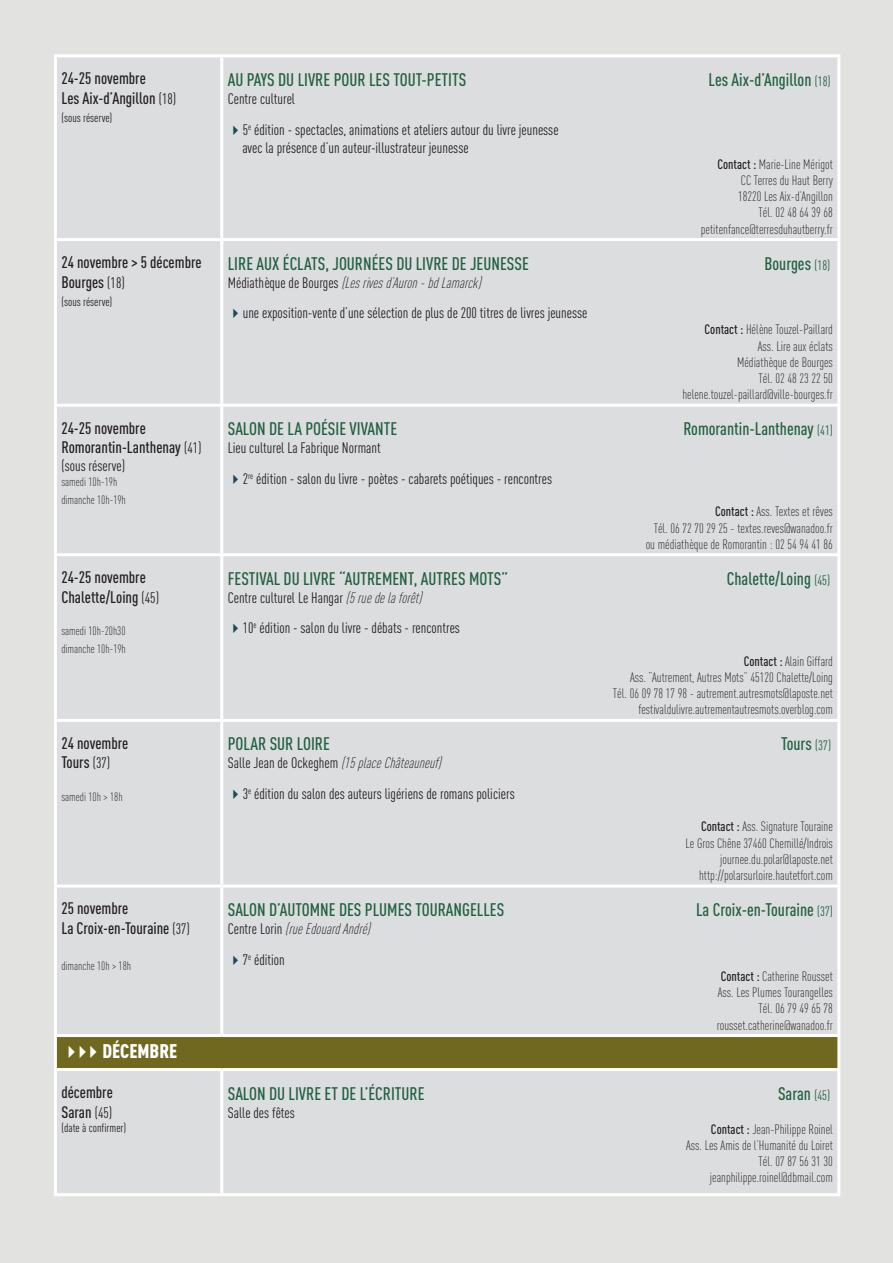
<style>
.page{position:relative;width:893px;height:1263px;background:#e2e2e1}
.page>*{position:absolute;margin:0;border:0;box-sizing:border-box;transform-origin:0 0}
.t1{font:900 19.5px "DIN Cond";color:#fff}
.t2{font:500 18px "DIN Cond";color:#216042}
.t3{font:500 16.5px/19.8px "DIN Cond";color:#231f20}
.t4{font:15px/18px "DIN Cond";color:#231f20}
.t5{font:italic 300 15px "DIN Cond";color:#231f20}
.t6{font:300 13.5px/16.2px "DIN Cond";color:#231f20;text-align:right}
.t7{font:300 12px/18px "DIN Cond";color:#231f20}
.t8{font:12px "DIN Cond";color:#231f20}
.s1{font-weight:400;font-size:15px}
.s2{font-weight:400;font-size:13.5px}
.s3{color:#21495e}
.s4{font-weight:500}
.s5{font-weight:400;font-style:normal}
.s6{font-weight:300;font-style:italic}
</style>
<div class="page">
<div style="left:55px;top:1035px;width:784px;height:34px;background:#71681f"></div>
<hr style="left:54px;top:54px;width:168px;height:3px;background:#fff">
<hr style="left:54px;top:57px;width:3px;height:181px;background:#fff">
<hr style="left:222px;top:54px;width:618px;height:3px;background:#fff">
<hr style="left:220px;top:57px;width:3px;height:181px;background:#fff">
<hr style="left:837px;top:57px;width:3px;height:181px;background:#fff">
<hr style="left:54px;top:238px;width:168px;height:3px;background:#fff">
<hr style="left:54px;top:241px;width:3px;height:163px;background:#fff">
<hr style="left:222px;top:238px;width:618px;height:3px;background:#fff">
<hr style="left:220px;top:241px;width:3px;height:163px;background:#fff">
<hr style="left:837px;top:241px;width:3px;height:163px;background:#fff">
<hr style="left:54px;top:404px;width:168px;height:3px;background:#fff">
<hr style="left:54px;top:407px;width:3px;height:146px;background:#fff">
<hr style="left:222px;top:404px;width:618px;height:3px;background:#fff">
<hr style="left:220px;top:407px;width:3px;height:146px;background:#fff">
<hr style="left:837px;top:407px;width:3px;height:146px;background:#fff">
<hr style="left:54px;top:553px;width:168px;height:3px;background:#fff">
<hr style="left:54px;top:556px;width:3px;height:163px;background:#fff">
<hr style="left:222px;top:553px;width:618px;height:3px;background:#fff">
<hr style="left:220px;top:556px;width:3px;height:163px;background:#fff">
<hr style="left:837px;top:556px;width:3px;height:163px;background:#fff">
<hr style="left:54px;top:719px;width:168px;height:3px;background:#fff">
<hr style="left:54px;top:722px;width:3px;height:162px;background:#fff">
<hr style="left:222px;top:719px;width:618px;height:3px;background:#fff">
<hr style="left:220px;top:722px;width:3px;height:162px;background:#fff">
<hr style="left:837px;top:722px;width:3px;height:162px;background:#fff">
<hr style="left:54px;top:884px;width:168px;height:3px;background:#fff">
<hr style="left:54px;top:887px;width:3px;height:147px;background:#fff">
<hr style="left:222px;top:884px;width:618px;height:3px;background:#fff">
<hr style="left:220px;top:887px;width:3px;height:147px;background:#fff">
<hr style="left:837px;top:887px;width:3px;height:147px;background:#fff">
<hr style="left:54px;top:1034px;width:168px;height:3px;background:#fff">
<hr style="left:54px;top:1037px;width:3px;height:31px;background:#fff">
<hr style="left:222px;top:1034px;width:618px;height:3px;background:#fff">
<hr style="left:837px;top:1037px;width:3px;height:31px;background:#fff">
<hr style="left:54px;top:1068px;width:168px;height:3px;background:#fff">
<hr style="left:54px;top:1071px;width:3px;height:122px;background:#fff">
<hr style="left:222px;top:1068px;width:618px;height:3px;background:#fff">
<hr style="left:220px;top:1071px;width:3px;height:122px;background:#fff">
<hr style="left:837px;top:1071px;width:3px;height:122px;background:#fff">
<hr style="left:54px;top:1193px;width:168px;height:3px;background:#fff">
<hr style="left:222px;top:1193px;width:618px;height:3px;background:#fff">
<p class="t3" style="left:61px;top:68px;width:116px">24-25 novembre<br>Les Aix-d’Angillon <span class="s1">(18)</span></p>
<p class="t8" style="left:61px;top:111px;width:52px">(sous réserve)</p>
<h2 class="t2" style="left:228px;top:69px;width:240px">AU PAYS DU LIVRE POUR LES TOUT-PETITS</h2>
<h2 class="t2" style="left:709px;top:69px;width:123px">Les Aix-d’Angillon <span class="s2">(18)</span></h2>
<p class="t4" style="left:228px;top:90px;width:69px">Centre culturel</p>
<p class="t4" style="left:242px;top:120px;width:318px;text-indent:-15px"><span class="s3">✔</span>5<sup>e</sup> édition - spectacles, animations et ateliers autour du livre jeunesse avec la présence d’un auteur-illustrateur jeunesse</p>
<p class="t6" style="left:701px;top:156px;width:133px"><span class="s4">Contact :</span> Marie-Line Mérigot<br>CC Terres du Haut Berry<br>18220 Les Aix-d’Angillon<br>Tél. 02 48 64 39 68 petitenfance@terresduhautberry.fr</p>
<p class="t3" style="left:61px;top:252px;width:142px">24 novembre &gt; 5 décembre<br>Bourges <span class="s1">(18)</span></p>
<p class="t8" style="left:61px;top:294px;width:52px">(sous réserve)</p>
<h2 class="t2" style="left:228px;top:253px;width:303px">LIRE AUX ÉCLATS, JOURNÉES DU LIVRE DE JEUNESSE</h2>
<h2 class="t2" style="left:764px;top:253px;width:67px">Bourges <span class="s2">(18)</span></h2>
<p class="t5" style="left:228px;top:274px;width:258px"><span class="s5">M é d i a t h è q u e d e B o u r g e s</span> (Lesrivesd’Auron-bdLamarck)</p>
<p class="t4" style="left:228px;top:304px;width:361px"><span class="s3">✔</span>une exposition-vente d’une sélection de plus de 200 titres de livres jeunesse</p>
<p class="t6" style="left:682px;top:322px;width:152px"><span class="s4">Contact :</span> Hélène Touzel-Paillard<br>Ass. Lire aux éclats<br>Médiathèque de Bourges<br>Tél. 02 48 23 22 50 helene.touzel-paillard@ville-bourges.fr</p>
<p class="t3" style="left:61px;top:417px;width:142px">24-25 novembre<br>Romorantin-Lanthenay <span class="s1">(41)</span></p>
<p class="t4" style="left:61px;top:457px;width:65px">(sous réserve)</p>
<p class="t7" style="left:61px;top:472px;width:66px">samedi 10h-19h dimanche 10h-19h</p>
<h2 class="t2" style="left:228px;top:418px;width:171px">SALON DE LA POÉSIE VIVANTE</h2>
<h2 class="t2" style="left:683px;top:418px;width:151px">Romorantin-Lanthenay <span class="s2">(41)</span></h2>
<p class="t4" style="left:228px;top:439px;width:155px">Lieu culturel La Fabrique Normant</p>
<p class="t4" style="left:228px;top:469px;width:326px"><span class="s3">✔</span>2<sup>re</sup> édition - salon du livre - poètes - cabarets poétiques - rencontres</p>
<p class="t6" style="left:646px;top:503px;width:189px"><span class="s4">Contact :</span> Ass. Textes et rêves<br>Tél. 06 72 70 29 25 - textes.reves@wanadoo.fr ou médiathèque de Romorantin : 02 54 94 41 86</p>
<p class="t3" style="left:61px;top:567px;width:99px">24-25 novembre<br>Chalette/Loing <span class="s1">(45)</span></p>
<p class="t7" style="left:61px;top:622px;width:66px">samedi 10h-20h30 dimanche 10h-19h</p>
<h2 class="t2" style="left:228px;top:568px;width:282px">FESTIVAL DU LIVRE “AUTREMENT, AUTRES MOTS”</h2>
<h2 class="t2" style="left:727px;top:568px;width:105px">Chalette/Loing <span class="s2">(45)</span></h2>
<p class="t4" style="left:228px;top:588px;width:199px">Centre culturel Le Hangar <span class="s6">(5ruedelaforêt)</span></p>
<p class="t4" style="left:228px;top:619px;width:234px"><span class="s3">✔</span>10<sup>e</sup> édition - salon du livre - débats - rencontres</p>
<p class="t6" style="left:613px;top:653px;width:221px"><span class="s4">Contact :</span> Alain Giffard<br>Ass. “Autrement, Autres Mots” 45120 Chalette/Loing Tél. 06 09 78 17 98 - autrement.autresmots@laposte.net festivaldulivre.autrementautresmots.overblog.com</p>
<p class="t3" style="left:61px;top:732px;width:68px">24 novembre<br>Tours <span class="s1">(37)</span></p>
<p class="t7" style="left:61px;top:788px;width:63px">samedi 10h &gt; 18h</p>
<h2 class="t2" style="left:228px;top:733px;width:104px">POLAR SUR LOIRE</h2>
<h2 class="t2" style="left:781px;top:733px;width:51px">Tours <span class="s2">(37)</span></h2>
<p class="t5" style="left:228px;top:755px;width:219px"><span class="s5">S a l l e J e a n d e O c k e g h e m</span> (15placeChâteauneuf)</p>
<p class="t4" style="left:228px;top:785px;width:289px"><span class="s3">✔</span>3<sup>e</sup> édition du salon des auteurs ligériens de romans policiers</p>
<p class="t6" style="left:686px;top:818px;width:149px"><span class="s4">Contact :</span> Ass. Signature Touraine<br>Le Gros Chêne 37460 Chemillé/Indrois journee.du.polar@laposte.net http://polarsurloire.hautetfort.com</p>
<p class="t3" style="left:61px;top:898px;width:130px">25 novembre<br>La Croix-en-Touraine <span class="s1">(37)</span></p>
<p class="t7" style="left:61px;top:957px;width:71px">dimanche 10h &gt; 18h</p>
<h2 class="t2" style="left:228px;top:899px;width:278px">SALON D’AUTOMNE DES PLUMES TOURANGELLES</h2>
<h2 class="t2" style="left:696px;top:899px;width:138px">La Croix-en-Touraine <span class="s2">(37)</span></h2>
<p class="t5" style="left:228px;top:920px;width:147px"><span class="s5">C e n t r e L o r i n</span> (rueEdouardAndré)</p>
<p class="t4" style="left:228px;top:950px;width:59px"><span class="s3">✔</span>7<sup>e</sup> édition</p>
<p class="t6" style="left:717px;top:968px;width:118px"><span class="s4">Contact :</span> Catherine Rousset<br>Ass. Les Plumes Tourangelles<br>Tél. 06 79 49 65 78 rousset.catherine@wanadoo.fr</p>
<h1 class="t1" style="left:61px;top:1038px;width:117px">✔✔✔DÉCEMBRE</h1>
<p class="t3" style="left:61px;top:1082px;width:53px">décembre<br>Saran <span class="s1">(45)</span></p>
<p class="t8" style="left:61px;top:1121px;width:66px">(date à confirmer)</p>
<h2 class="t2" style="left:228px;top:1082px;width:198px">SALON DU LIVRE ET DE L’ÉCRITURE</h2>
<h2 class="t2" style="left:778px;top:1082px;width:54px">Saran <span class="s2">(45)</span></h2>
<p class="t4" style="left:228px;top:1103px;width:69px">Salle des fêtes</p>
<p class="t6" style="left:686px;top:1121px;width:148px"><span class="s4">Contact :</span> Jean-Philippe Roinel<br>Ass. Les Amis de l’Humanité du Loiret<br>Tél. 07 87 56 31 30 jeanphilippe.roinel@dbmail.com</p>
</div>
